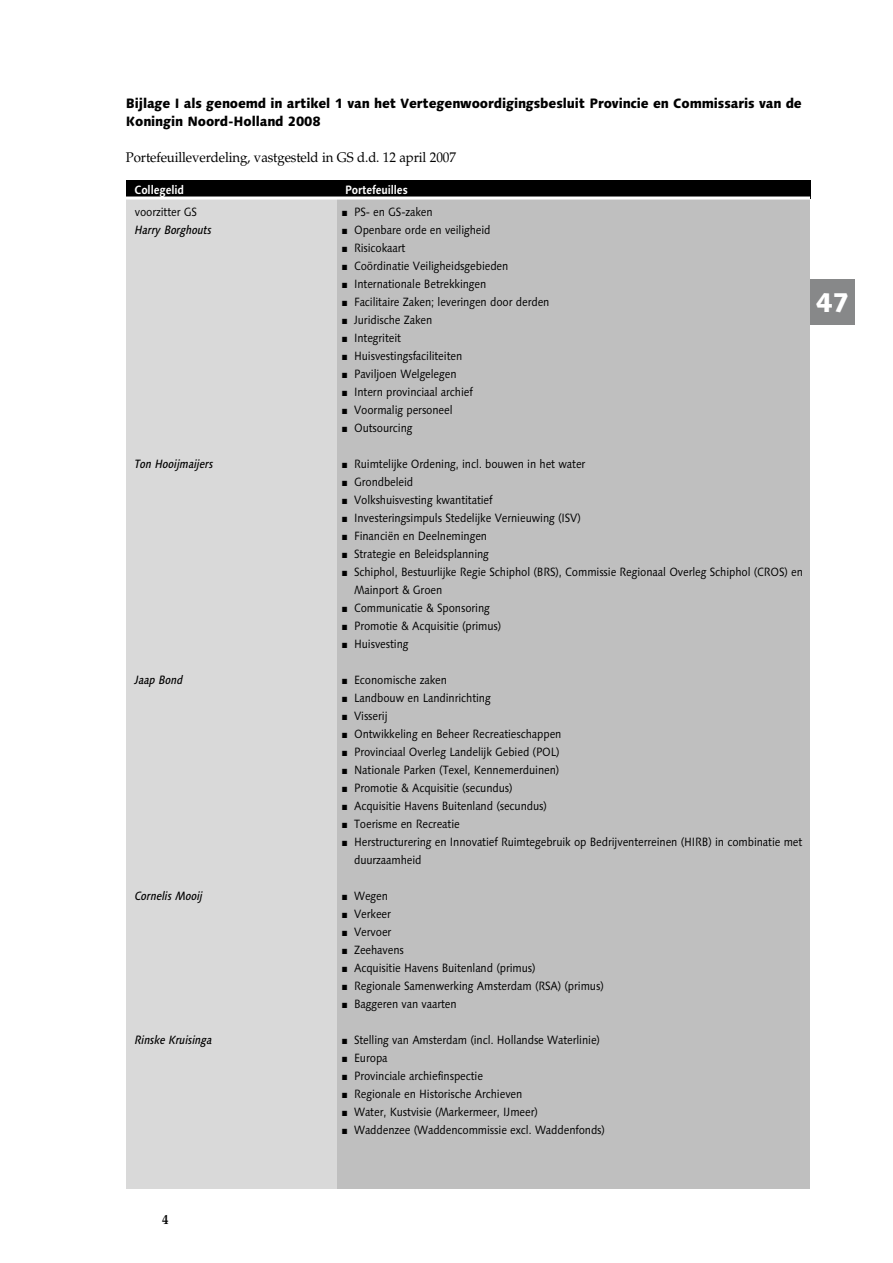
<style>
.page{position:relative;width:893px;height:1263px;background:#fff}
.page>*{position:absolute;margin:0;border:0;box-sizing:border-box;transform-origin:0 0}
.t1{font:800 27px "Linotype Syntax";color:#fff;scale:.95 1}
.t2{font:13.95px "Palatino";letter-spacing:-.01em;color:#000;scale:.95 1}
.t3{font:800 13.5px/18px "Linotype Syntax";letter-spacing:-.01em;color:#000;scale:.95 1}
.t4{font:12px/18px "Linotype Syntax";letter-spacing:-.01em;color:#000;scale:.9 1}
.t5{font:italic 500 12px "Linotype Syntax";letter-spacing:-.01em;color:#000;scale:.9 1}
.t6{font:700 12px "Linotype Syntax";letter-spacing:-.01em;color:#fff;scale:.9 1}
</style>
<div class="page">
<div style="left:126px;top:180px;width:684px;height:18px;background:#000"></div>
<div style="left:126px;top:198px;width:325px;height:990px;background:#d9d9d9"></div>
<div style="left:338px;top:198px;width:472px;height:990px;background:#bfbfbf"></div>
<svg style="left:126px;top:196px;width:684px;height:4px;background:#d6d6d6"></svg>
<div style="left:810px;top:279px;width:45px;height:45px;background:#878889"></div>
<p class="t3" style="left:126px;top:94px;width:713px">Bijlage I als genoemd in artikel 1 van het Vertegenwoordigingsbesluit Provincie en Commissaris van de<br>Koningin Noord-Holland 2008</p>
<p class="t2" style="left:126px;top:149px;width:349px">Portefeuilleverdeling, vastgesteld in GS d.d. 12 april 2007</p>
<p class="t6" style="left:134px;top:182px;width:56px">Collegelid</p>
<p class="t6" style="left:345px;top:182px;width:71px">Portefeuilles</p>
<p class="t4" style="left:135px;top:203px;width:71px">voorzitter GS</p>
<p class="t4" style="left:342px;top:203px;width:102px">■ PS- en GS-zaken</p>
<p class="t5" style="left:135px;top:223px;width:87px">Harry Borghouts</p>
<p class="t4" style="left:342px;top:221px;width:166px">■ Openbare orde en veiligheid</p>
<p class="t4" style="left:342px;top:239px;width:72px">■ Risicokaart</p>
<p class="t4" style="left:342px;top:257px;width:186px">■ Coördinatie Veiligheidsgebieden</p>
<p class="t4" style="left:342px;top:275px;width:162px">■ Internationale Betrekkingen</p>
<p class="t4" style="left:342px;top:293px;width:232px">■ Facilitaire Zaken; leveringen door derden</p>
<p class="t4" style="left:342px;top:311px;width:101px">■ Juridische Zaken</p>
<p class="t4" style="left:342px;top:329px;width:67px">■ Integriteit</p>
<p class="t4" style="left:342px;top:347px;width:135px">■ Huisvestingsfaciliteiten</p>
<p class="t4" style="left:342px;top:365px;width:129px">■ Paviljoen Welgelegen</p>
<p class="t4" style="left:342px;top:383px;width:146px">■ Intern provinciaal archief</p>
<p class="t4" style="left:342px;top:401px;width:124px">■ Voormalig personeel</p>
<p class="t4" style="left:342px;top:419px;width:80px">■ Outsourcing</p>
<p class="t5" style="left:135px;top:457px;width:89px">Ton Hooijmaijers</p>
<p class="t4" style="left:342px;top:455px;width:272px">■ Ruimtelijke Ordening, incl. bouwen in het water</p>
<p class="t4" style="left:342px;top:473px;width:80px">■ Grondbeleid</p>
<p class="t4" style="left:342px;top:491px;width:168px">■ Volkshuisvesting kwantitatief</p>
<p class="t4" style="left:342px;top:509px;width:267px">■ Investeringsimpuls Stedelijke Vernieuwing (ISV)</p>
<p class="t4" style="left:342px;top:527px;width:162px">■ Financiën en Deelnemingen</p>
<p class="t4" style="left:342px;top:545px;width:165px">■ Strategie en Beleidsplanning</p>
<p class="t4" style="left:354px;top:563px;width:500px;text-indent:-12px">■ Schiphol, Bestuurlijke Regie Schiphol (BRS), Commissie Regionaal Overleg Schiphol (CROS) en<br>Mainport &amp; Groen</p>
<p class="t4" style="left:342px;top:599px;width:165px">■ Communicatie &amp; Sponsoring</p>
<p class="t4" style="left:342px;top:617px;width:178px">■ Promotie &amp; Acquisitie (primus)</p>
<p class="t4" style="left:342px;top:635px;width:75px">■ Huisvesting</p>
<p class="t5" style="left:135px;top:673px;width:55px">Jaap Bond</p>
<p class="t4" style="left:342px;top:671px;width:118px">■ Economische zaken</p>
<p class="t4" style="left:342px;top:689px;width:166px">■ Landbouw en Landinrichting</p>
<p class="t4" style="left:342px;top:707px;width:52px">■ Visserij</p>
<p class="t4" style="left:342px;top:725px;width:245px">■ Ontwikkeling en Beheer Recreatieschappen</p>
<p class="t4" style="left:342px;top:743px;width:243px">■ Provinciaal Overleg Landelijk Gebied (POL)</p>
<p class="t4" style="left:342px;top:761px;width:243px">■ Nationale Parken (Texel, Kennemerduinen)</p>
<p class="t4" style="left:342px;top:779px;width:191px">■ Promotie &amp; Acquisitie (secundus)</p>
<p class="t4" style="left:342px;top:797px;width:229px">■ Acquisitie Havens Buitenland (secundus)</p>
<p class="t4" style="left:342px;top:815px;width:132px">■ Toerisme en Recreatie</p>
<p class="t4" style="left:354px;top:833px;width:500px;text-indent:-12px">■ Herstructurering en Innovatief Ruimtegebruik op Bedrijventerreinen (HIRB) in combinatie met duurzaamheid</p>
<p class="t5" style="left:135px;top:889px;width:77px">Cornelis Mooij</p>
<p class="t4" style="left:342px;top:887px;width:52px">■ Wegen</p>
<p class="t4" style="left:342px;top:905px;width:56px">■ Verkeer</p>
<p class="t4" style="left:342px;top:923px;width:56px">■ Vervoer</p>
<p class="t4" style="left:342px;top:941px;width:70px">■ Zeehavens</p>
<p class="t4" style="left:342px;top:959px;width:216px">■ Acquisitie Havens Buitenland (primus)</p>
<p class="t4" style="left:342px;top:977px;width:292px">■ Regionale Samenwerking Amsterdam (RSA) (primus)</p>
<p class="t4" style="left:342px;top:995px;width:129px">■ Baggeren van vaarten</p>
<p class="t5" style="left:135px;top:1033px;width:87px">Rinske Kruisinga</p>
<p class="t4" style="left:342px;top:1031px;width:288px">■ Stelling van Amsterdam (incl. Hollandse Waterlinie)</p>
<p class="t4" style="left:342px;top:1049px;width:52px">■ Europa</p>
<p class="t4" style="left:342px;top:1067px;width:158px">■ Provinciale archiefinspectie</p>
<p class="t4" style="left:342px;top:1085px;width:202px">■ Regionale en Historische Archieven</p>
<p class="t4" style="left:342px;top:1103px;width:219px">■ Water, Kustvisie (Markermeer, IJmeer)</p>
<p class="t4" style="left:342px;top:1121px;width:293px">■ Waddenzee (Waddencommissie excl. Waddenfonds)</p>
<h1 class="t1" style="left:816px;top:286px;width:36px">47</h1>
</div>
